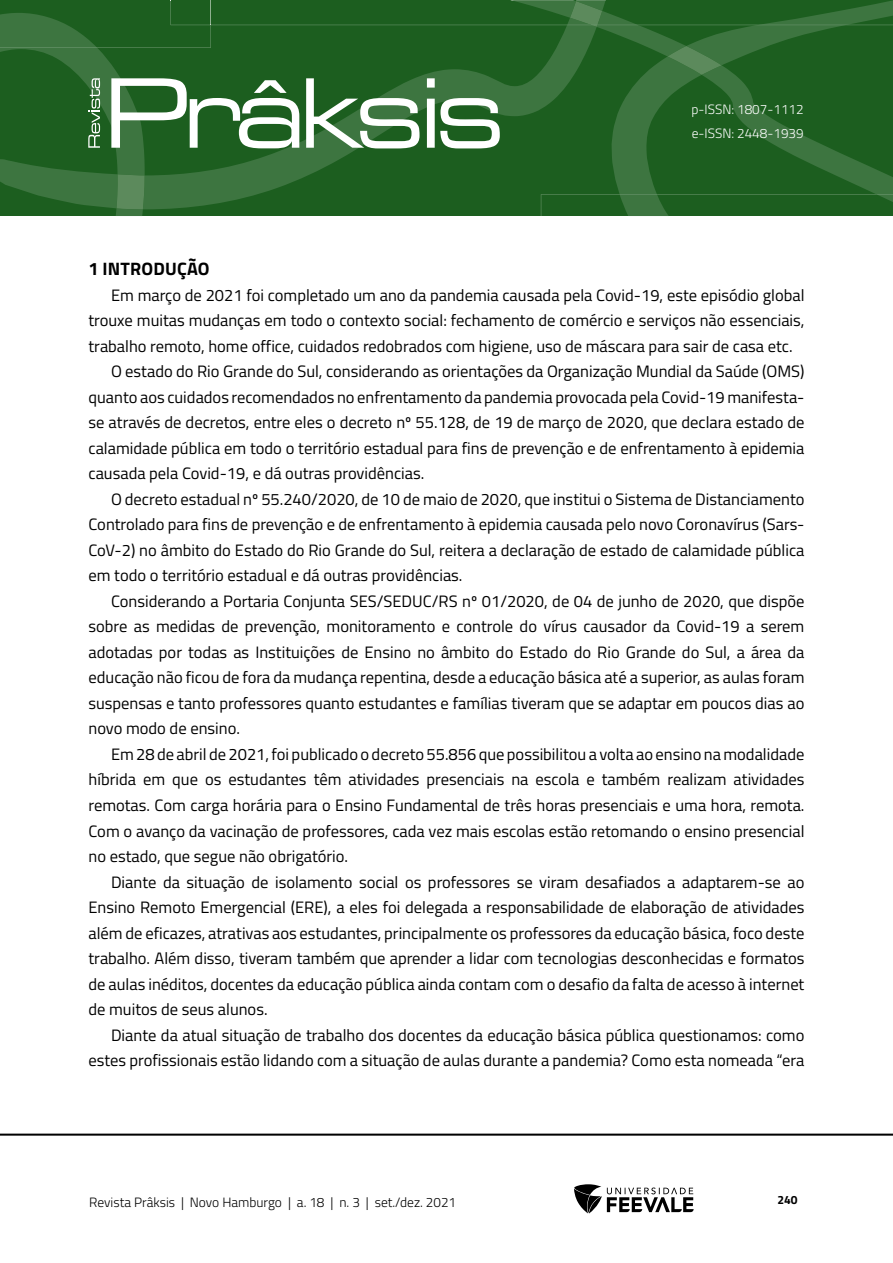
<style>
.page{position:relative;width:893px;height:1263px;background:#fff}
.page>*{position:absolute;margin:0;border:0;box-sizing:border-box;transform-origin:0 0}
.TITILO_1{font:700 18px "Titillium Web";letter-spacing:.01em;color:#000}
.Corpo_de_texto{font:16.5px/25.5px "Titillium Web";color:#000;text-align:justify}
.t1{font:300 13.5px "Titillium Web";color:#000}
.t2{font:300 13.5px/24px "Titillium Web";color:#fff}
.t3{font:700 12px "Titillium Web";color:#000}
</style>
<div class="page">
<hr style="left:0;top:1133px;width:893px;height:3px;background:#000">
<svg style="left:574px;top:1184px;width:120px;height:29px"></svg>
<svg style="left:0;top:0;width:893px;height:216px;background:#2e6b31"></svg>
<p class="t2" style="left:691px;top:97px;width:114px">p-ISSN: 1807-1112 e-ISSN: 2448-1939</p>
<p class="TITILO_1" style="left:88px;top:255px;width:123px">1 INTRODUÇÃO</p>
<p class="Corpo_de_texto" style="left:88px;top:282px;width:718px;text-indent:22px">Em março de 2021 foi completado um ano da pandemia causada pela Covid-19, este episódio global trouxe muitas mudanças em todo o contexto social: fechamento de comércio e serviços não essenciais, trabalho remoto, home office, cuidados redobrados com higiene, uso de máscara para sair de casa etc.</p>
<p class="Corpo_de_texto" style="left:88px;top:358px;width:717px;text-indent:22px">O estado do Rio Grande do Sul, considerando as orientações da Organização Mundial da Saúde (OMS) quanto aos cuidados recomendados no enfrentamento da pandemia provocada pela Covid-19 manifesta&shy;se através de decretos, entre eles o decreto nº 55.128, de 19 de março de 2020, que declara estado de calamidade pública em todo o território estadual para fins de prevenção e de enfrentamento à epidemia causada pela Covid-19, e dá outras providências.</p>
<p class="Corpo_de_texto" style="left:88px;top:486px;width:717px;text-indent:22px">O decreto estadual nº 55.240/2020, de 10 de maio de 2020, que institui o Sistema de Distanciamento Controlado para fins de prevenção e de enfrentamento à epidemia causada pelo novo Coronavírus (Sars-CoV-2) no âmbito do Estado do Rio Grande do Sul, reitera a declaração de estado de calamidade pública em todo o território estadual e dá outras providências.</p>
<p class="Corpo_de_texto" style="left:88px;top:588px;width:717px;text-indent:22px">Considerando a Portaria Conjunta SES/SEDUC/RS nº 01/2020, de 04 de junho de 2020, que dispõe sobre as medidas de prevenção, monitoramento e controle do vírus causador da Covid-19 a serem adotadas por todas as Instituições de Ensino no âmbito do Estado do Rio Grande do Sul, a área da educação não ficou de fora da mudança repentina, desde a educação básica até a superior, as aulas foram suspensas e tanto professores quanto estudantes e famílias tiveram que se adaptar em poucos dias ao novo modo de ensino.</p>
<p class="Corpo_de_texto" style="left:88px;top:741px;width:718px;text-indent:22px">Em 28 de abril de 2021, foi publicado o decreto 55.856 que possibilitou a volta ao ensino na modalidade híbrida em que os estudantes têm atividades presenciais na escola e também realizam atividades remotas. Com carga horária para o Ensino Fundamental de três horas presenciais e uma hora, remota.<br>Com o avanço da vacinação de professores, cada vez mais escolas estão retomando o ensino presencial no estado, que segue não obrigatório.</p>
<p class="Corpo_de_texto" style="left:88px;top:868px;width:717px;text-indent:22px">Diante da situação de isolamento social os professores se viram desafiados a adaptarem-se ao Ensino Remoto Emergencial (ERE), a eles foi delegada a responsabilidade de elaboração de atividades além de eficazes, atrativas aos estudantes, principalmente os professores da educação básica, foco deste trabalho. Além disso, tiveram também que aprender a lidar com tecnologias desconhecidas e formatos de aulas inéditos, docentes da educação pública ainda contam com o desafio da falta de acesso à internet de muitos de seus alunos.</p>
<p class="Corpo_de_texto" style="left:88px;top:1021px;width:717px;text-align:right">Diante da atual situação de trabalho dos docentes da educação básica pública questionamos: como estes profissionais estão lidando com a situação de aulas durante a pandemia? Como esta nomeada “era</p>
<p class="t1" style="left:89px;top:1192px;width:368px">Revista Prâksis | Novo Hamburgo | a. 18 | n. 3 | set./dez. 2021</p>
<p class="t3" style="left:777px;top:1190px;width:22px">240</p>
</div>
